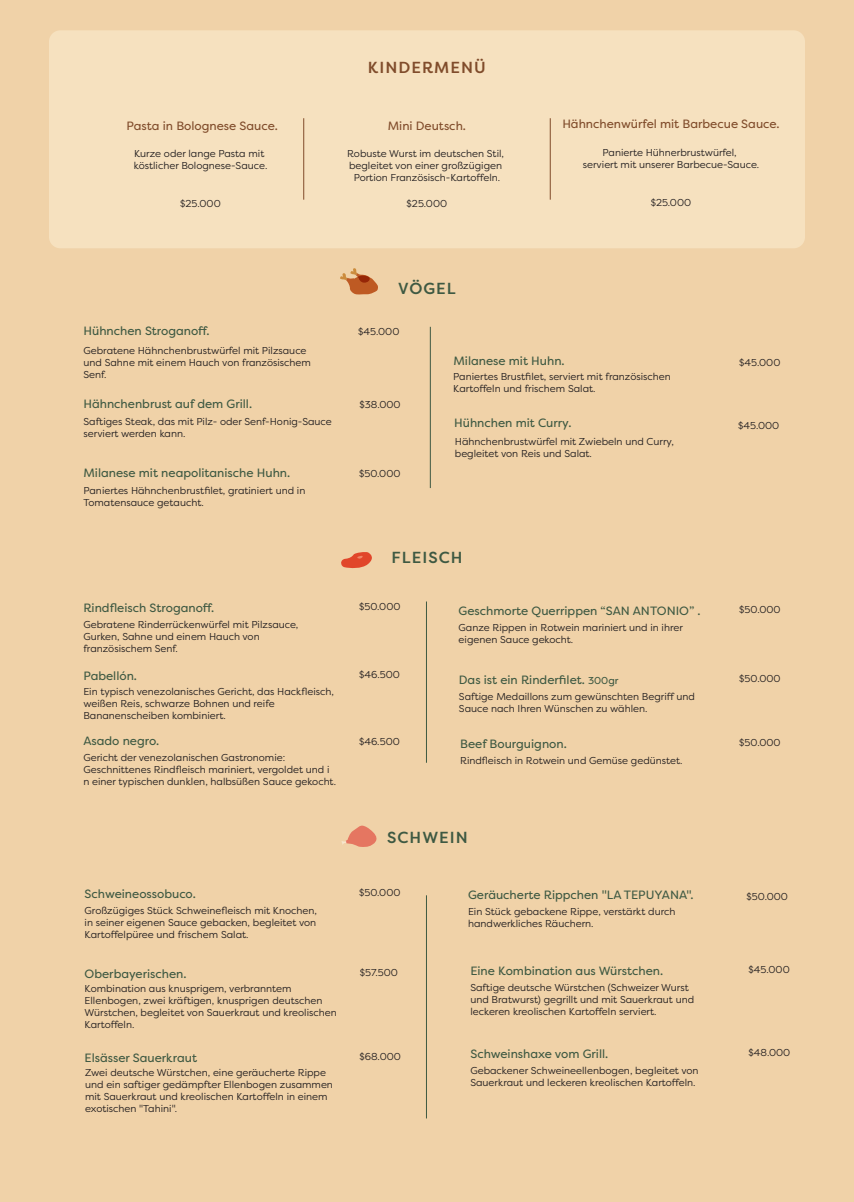
<style>
.page{position:relative;width:854px;height:1202px;background:#fff}
.page>*{position:absolute;margin:0;border:0;box-sizing:border-box;transform-origin:0 0}
.t1{font:500 16px "Filson Pro";letter-spacing:.065em;color:#3e5942}
.t2{font:500 16px "Filson Pro";letter-spacing:.065em;color:#804c2b}
.t3{font:12px "Filson Pro";color:#3e5942}
.t4{font:12px "Filson Pro";color:#804c2b}
.t5{font:10px/12px "Filson Pro";color:#231f20}
.s1{font-size:10px}
</style>
<div class="page">
<div style="left:0;top:0;width:853px;height:1202px;background:#f0d2a8"></div>
<div style="left:49px;top:30px;width:755px;height:218px;background:#f6e1bf;border-radius:11px"></div>
<hr style="left:426px;top:601px;width:1px;height:162px;background:#3e5942">
<hr style="left:429px;top:327px;width:1px;height:161px;background:#3e5942">
<hr style="left:426px;top:895px;width:1px;height:223px;background:#3e5942">
<hr style="left:303px;top:118px;width:1px;height:82px;background:#814b2a">
<hr style="left:549px;top:118px;width:1px;height:82px;background:#814b2a">
<svg style="left:340px;top:268px;width:38px;height:26px"></svg>
<svg style="left:341px;top:552px;width:31px;height:16px"></svg>
<svg style="left:341px;top:826px;width:35px;height:21px"></svg>
<h1 class="t2" style="left:368px;top:56px;width:119px">KINDERMENÜ</h1>
<p class="t4" style="left:126px;top:117px;width:153px">Pasta in Bolognese Sauce.</p>
<p class="t4" style="left:562px;top:116px;width:219px">Hähnchenwürfel mit Barbecue Sauce.</p>
<p class="t4" style="left:387px;top:117px;width:80px">Mini Deutsch.</p>
<p class="t5" style="left:347px;top:148px;width:158px;text-align:center">Robuste Wurst im deutschen Stil, begleitet von einer großzügigen<br>Portion Französisch-Kartoffeln.</p>
<p class="t5" style="left:582px;top:147px;width:178px;text-align:center">Panierte Hühnerbrustwürfel,<br>serviert mit unserer Barbecue-Sauce.</p>
<p class="t5" style="left:134px;top:148px;width:135px">Kurze oder lange Pasta mit köstlicher Bolognese-Sauce.</p>
<p class="t5" style="left:180px;top:198px;width:42px">$25.000</p>
<p class="t5" style="left:650px;top:196px;width:42px">$25.000</p>
<p class="t5" style="left:406px;top:197px;width:42px">$25.000</p>
<h1 class="t1" style="left:398px;top:277px;width:59px">VÖGEL</h1>
<p class="t3" style="left:83px;top:323px;width:128px">Hühnchen Stroganoff.</p>
<p class="t5" style="left:358px;top:326px;width:43px">$45.000</p>
<p class="t5" style="left:83px;top:344px;width:229px">Gebratene Hähnchenbrustwürfel mit Pilzsauce und Sahne mit einem Hauch von französischem<br>Senf.</p>
<p class="t3" style="left:83px;top:396px;width:170px">Hähnchenbrust auf dem Grill.</p>
<p class="t5" style="left:83px;top:415px;width:249px">Saftiges Steak, das mit Pilz- oder Senf-Honig-Sauce serviert werden kann.</p>
<p class="t5" style="left:359px;top:398px;width:43px">$38.000</p>
<p class="t3" style="left:83px;top:465px;width:208px">Milanese mit neapolitanische Huhn.</p>
<p class="t5" style="left:359px;top:468px;width:43px">$50.000</p>
<p class="t5" style="left:83px;top:484px;width:223px">Paniertes Hähnchenbrustfilet, gratiniert und in<br>Tomatensauce getaucht.</p>
<p class="t3" style="left:453px;top:353px;width:113px">Milanese mit Huhn.</p>
<p class="t5" style="left:739px;top:356px;width:43px">$45.000</p>
<p class="t5" style="left:453px;top:370px;width:219px">Paniertes Brustfilet, serviert mit französischen<br>Kartoffeln und frischem Salat.</p>
<p class="t3" style="left:454px;top:415px;width:119px">Hühnchen mit Curry.</p>
<p class="t5" style="left:738px;top:419px;width:43px">$45.000</p>
<p class="t5" style="left:454px;top:436px;width:220px">Hähnchenbrustwürfel mit Zwiebeln und Curry, begleitet von Reis und Salat.</p>
<h1 class="t1" style="left:391px;top:546px;width:73px">FLEISCH</h1>
<p class="t3" style="left:83px;top:599px;width:132px">Rindfleisch Stroganoff.</p>
<p class="t5" style="left:83px;top:618px;width:216px">Gebratene Rinderrückenwürfel mit Pilzsauce,<br>Gurken, Sahne und einem Hauch von französischem Senf.</p>
<p class="t5" style="left:359px;top:600px;width:43px">$50.000</p>
<p class="t3" style="left:458px;top:602px;width:243px">Geschmorte Querrippen “SAN ANTONIO” .</p>
<p class="t5" style="left:458px;top:621px;width:226px">Ganze Rippen in Rotwein mariniert und in ihrer eigenen Sauce gekocht.</p>
<p class="t5" style="left:739px;top:603px;width:43px">$50.000</p>
<p class="t3" style="left:83px;top:668px;width:55px">Pabellón.</p>
<p class="t5" style="left:359px;top:669px;width:42px">$46.500</p>
<p class="t5" style="left:83px;top:686px;width:252px">Ein typisch venezolanisches Gericht, das Hackfleisch, weißen Reis, schwarze Bohnen und reife<br>Bananenscheiben kombiniert.</p>
<p class="t3" style="left:458px;top:672px;width:161px">Das ist ein Rinderfilet. <span class="s1">300gr</span></p>
<p class="t5" style="left:458px;top:690px;width:237px">Saftige Medaillons zum gewünschten Begriff und<br>Sauce nach Ihren Wünschen zu wählen.</p>
<p class="t5" style="left:739px;top:673px;width:43px">$50.000</p>
<p class="t3" style="left:83px;top:732px;width:77px">Asado negro.</p>
<p class="t5" style="left:83px;top:751px;width:254px">Gericht der venezolanischen Gastronomie:<br>Geschnittenes Rindfleisch mariniert, vergoldet und i n einer typischen dunklen, halbsüßen Sauce gekocht.</p>
<p class="t5" style="left:359px;top:735px;width:42px">$46.500</p>
<p class="t3" style="left:460px;top:736px;width:108px">Beef Bourguignon.</p>
<p class="t5" style="left:460px;top:754px;width:224px">Rindfleisch in Rotwein und Gemüse gedünstet.</p>
<p class="t5" style="left:739px;top:736px;width:43px">$50.000</p>
<h1 class="t1" style="left:387px;top:827px;width:82px">SCHWEIN</h1>
<p class="t3" style="left:85px;top:885px;width:113px">Schweineossobuco.</p>
<p class="t5" style="left:85px;top:904px;width:234px;text-align:justify">Großzügiges Stück Schweinefleisch mit Knochen, in seiner eigenen Sauce gebacken, begleitet von Kartoffelpüree und frischem Salat.</p>
<p class="t5" style="left:359px;top:886px;width:43px">$50.000</p>
<p class="t5" style="left:746px;top:890px;width:43px">$50.000</p>
<p class="t3" style="left:468px;top:887px;width:227px">Geräucherte Rippchen "LA TEPUYANA".</p>
<p class="t5" style="left:468px;top:905px;width:209px">Ein Stück gebackene Rippe, verstärkt durch handwerkliches Räuchern.</p>
<p class="t3" style="left:85px;top:965px;width:103px">Oberbayerischen.</p>
<p class="t5" style="left:359px;top:966px;width:40px">$57.500</p>
<p class="t5" style="left:748px;top:963px;width:43px">$45.000</p>
<p class="t3" style="left:470px;top:963px;width:194px">Eine Kombination aus Würstchen.</p>
<p class="t5" style="left:470px;top:981px;width:225px">Saftige deutsche Würstchen (Schweizer Wurst und Bratwurst) gegrillt und mit Sauerkraut und leckeren kreolischen Kartoffeln serviert.</p>
<p class="t5" style="left:85px;top:982px;width:253px">Kombination aus knusprigem, verbranntem Ellenbogen, zwei kräftigen, knusprigen deutschen Würstchen, begleitet von Sauerkraut und kreolischen Kartoffeln.</p>
<p class="t3" style="left:85px;top:1050px;width:114px">Elsässer Sauerkraut</p>
<p class="t5" style="left:85px;top:1066px;width:249px">Zwei deutsche Würstchen, eine geräucherte Rippe und ein saftiger gedämpfter Ellenbogen zusammen mit Sauerkraut und kreolischen Kartoffeln in einem exotischen "Tahini".</p>
<p class="t5" style="left:359px;top:1050px;width:43px">$68.000</p>
<p class="t3" style="left:470px;top:1046px;width:139px">Schweinshaxe vom Grill.</p>
<p class="t5" style="left:470px;top:1064px;width:230px">Gebackener Schweineellenbogen, begleitet von<br>Sauerkraut und leckeren kreolischen Kartoffeln.</p>
<p class="t5" style="left:748px;top:1046px;width:43px">$48.000</p>
</div>
